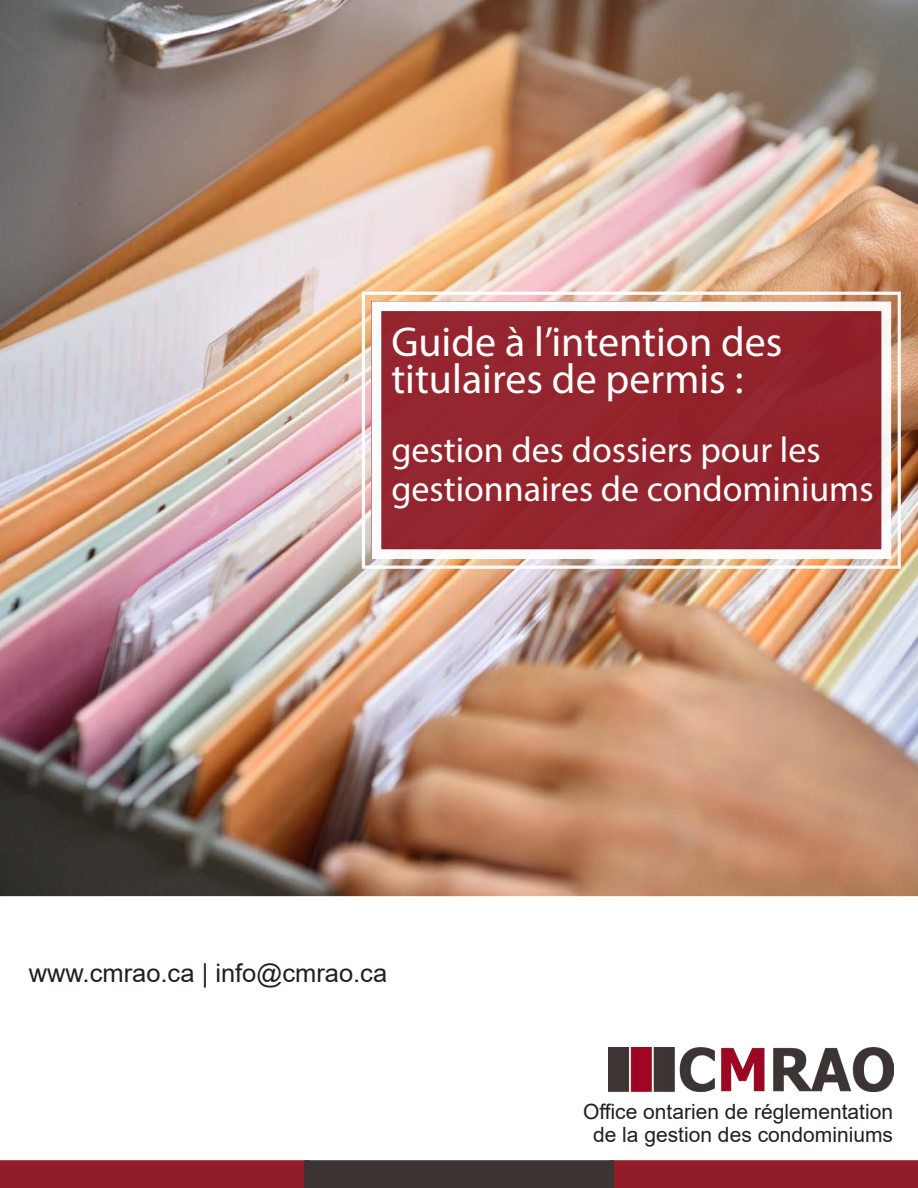
<style>
.page{position:relative;width:918px;height:1188px;background:#fff}
.page>*{position:absolute;margin:0;border:0;box-sizing:border-box;transform-origin:0 0}
.t1{font:42px/37.5px "Myriad Pro";color:#fff}
.t2{font:36px/39px "Myriad Pro";color:#fff}
.t3{font:25.5px "Arial";color:#231f20}
.t4{font:21px/22.5px "Arial";color:#231f20;text-align:center}
</style>
<div class="page">
<img style="left:0;top:0;width:918px;height:896px">
<img style="left:609px;top:1048px;width:284px;height:44px">
<svg style="left:360px;top:290px;width:543px;height:280px;background:#9d393e"></svg>
<div style="left:372px;top:301px;width:519px;height:258px;border:10px solid #fff"></div>
<div style="left:1px;top:1161px;width:308px;height:26px;background:#901d28"></div>
<div style="left:0;top:1160px;width:310px;height:28px;border:2px solid #901d28"></div>
<div style="left:611px;top:1161px;width:306px;height:26px;background:#901d28"></div>
<div style="left:610px;top:1160px;width:308px;height:28px;border:2px solid #901d28"></div>
<div style="left:305px;top:1161px;width:308px;height:26px;background:#3c3333"></div>
<div style="left:304px;top:1160px;width:310px;height:28px;border:2px solid #3c3333"></div>
<p class="t1" style="left:391px;top:322px;width:393px">Guide à l’intention des titulaires de permis :</p>
<p class="t2" style="left:391px;top:430px;width:484px">gestion des dossiers pour les gestionnaires de condominiums</p>
<p class="t3" style="left:29px;top:956px;width:360px">www.cmrao.ca | info@cmrao.ca</p>
<p class="t4" style="left:583px;top:1100px;width:311px">Office ontarien de réglementation de la gestion des condominiums</p>
</div>
